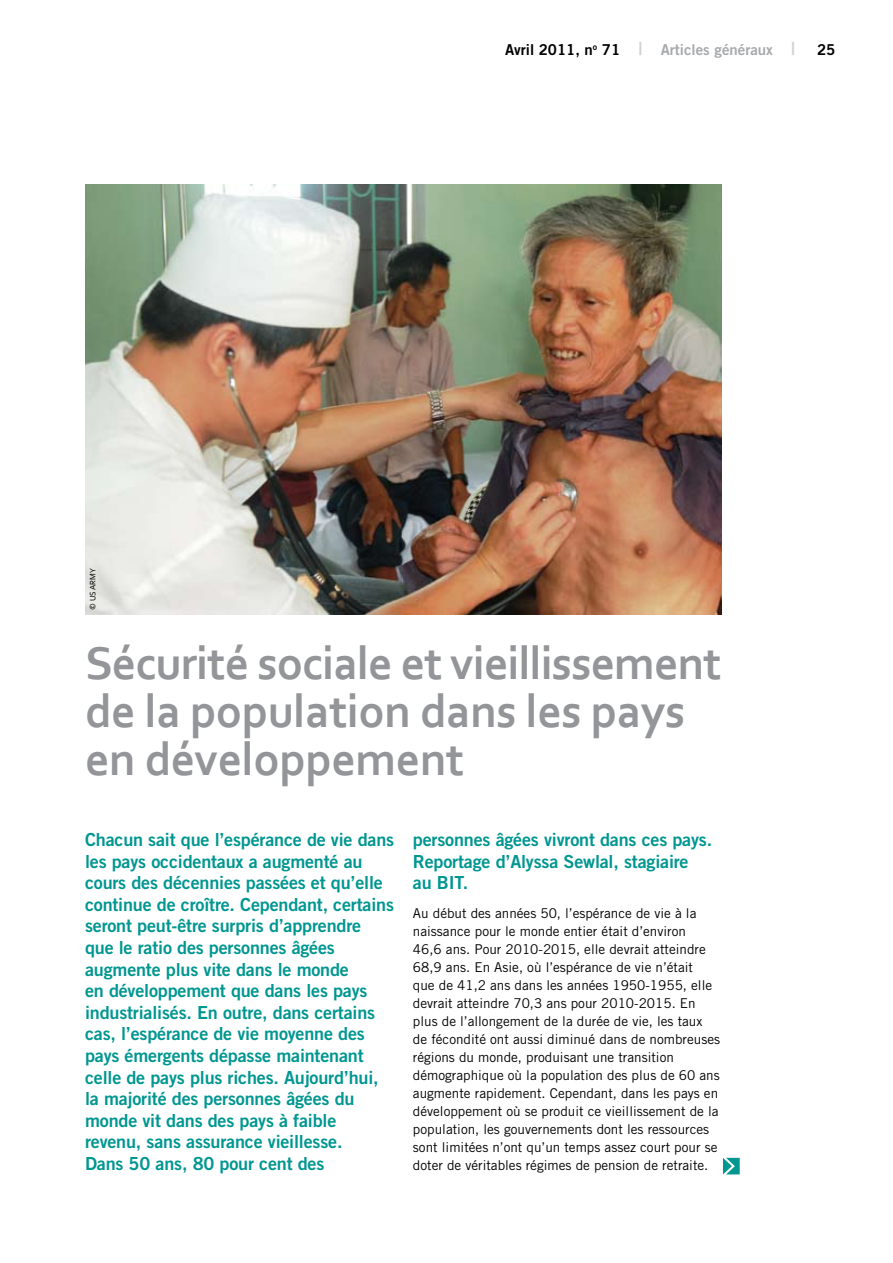
<style>
.page{position:relative;width:893px;height:1263px;background:#fff}
.page>*{position:absolute;margin:0;border:0;box-sizing:border-box;transform-origin:0 0}
.t1{font:700 48px/48px "Corbel";letter-spacing:-.01em;color:#939598}
.t2{font:18px/21.6px "Trade Gothic Bold Two";letter-spacing:-.01em;color:#009691}
.t3{font:15px "Trade Gothic Bold Two";color:#a7a9ac}
.t4{font:13.5px/18px "Trade Gothic";color:#000}
.t5{font:8.25px "Corbel";color:#000}
.s1{color:#000}
.s2{font-size:18px;color:#d1d3d4}
</style>
<div class="page">
<img style="left:85px;top:185px;width:637px;height:429px">
<svg style="left:723px;top:1158px;width:17px;height:16px"></svg>
<p class="t5" style="left:88px;top:609px;width:43px;rotate:-90deg">© US ARMY</p>
<p class="t3" style="left:505px;top:40px;width:332px"><span class="s1">Avril 2011, n</span><sup>o</sup> <span class="s1">71</span> <span class="s2">|</span> Articles généraux <span class="s2">|</span> <span class="s1">25</span></p>
<h1 class="t1" style="left:85px;top:638px;width:638px">Sécurité sociale et vieillissement de la population dans les pays en développement</h1>
<p class="t2" style="left:85px;top:828px;width:311px">Chacun sait que l’espérance de vie dans les pays occidentaux a augmenté au cours des décennies passées et qu’elle continue de croître. Cependant, certains seront peut-être surpris d’apprendre que le ratio des personnes âgées augmente plus vite dans le monde<br>en développement que dans les pays industrialisés. En outre, dans certains cas, l’espérance de vie moyenne des pays émergents dépasse maintenant celle de pays plus riches. Aujourd’hui, la majorité des personnes âgées du monde vit dans des pays à faible revenu, sans assurance vieillesse.<br>Dans 50 ans, 80 pour cent des</p>
<h2 class="t2" style="left:413px;top:828px;width:301px">personnes âgées vivront dans ces pays.<br>Reportage d’Alyssa Sewlal, stagiaire<br>au BIT.</h2>
<p class="t4" style="left:413px;top:904px;width:309px">Au début des années 50, l’espérance de vie à la naissance pour le monde entier était d’environ<br>46,6 ans. Pour 2010-2015, elle devrait atteindre 68,9 ans. En Asie, où l’espérance de vie n’était<br>que de 41,2 ans dans les années 1950-1955, elle devrait atteindre 70,3 ans pour 2010-2015. En plus de l’allongement de la durée de vie, les taux<br>de fécondité ont aussi diminué dans de nombreuses régions du monde, produisant une transition démographique où la population des plus de 60 ans augmente rapidement. Cependant, dans les pays en développement où se produit ce vieillissement de la population, les gouvernements dont les ressources sont limitées n’ont qu’un temps assez court pour se doter de véritables régimes de pension de retraite.</p>
</div>
